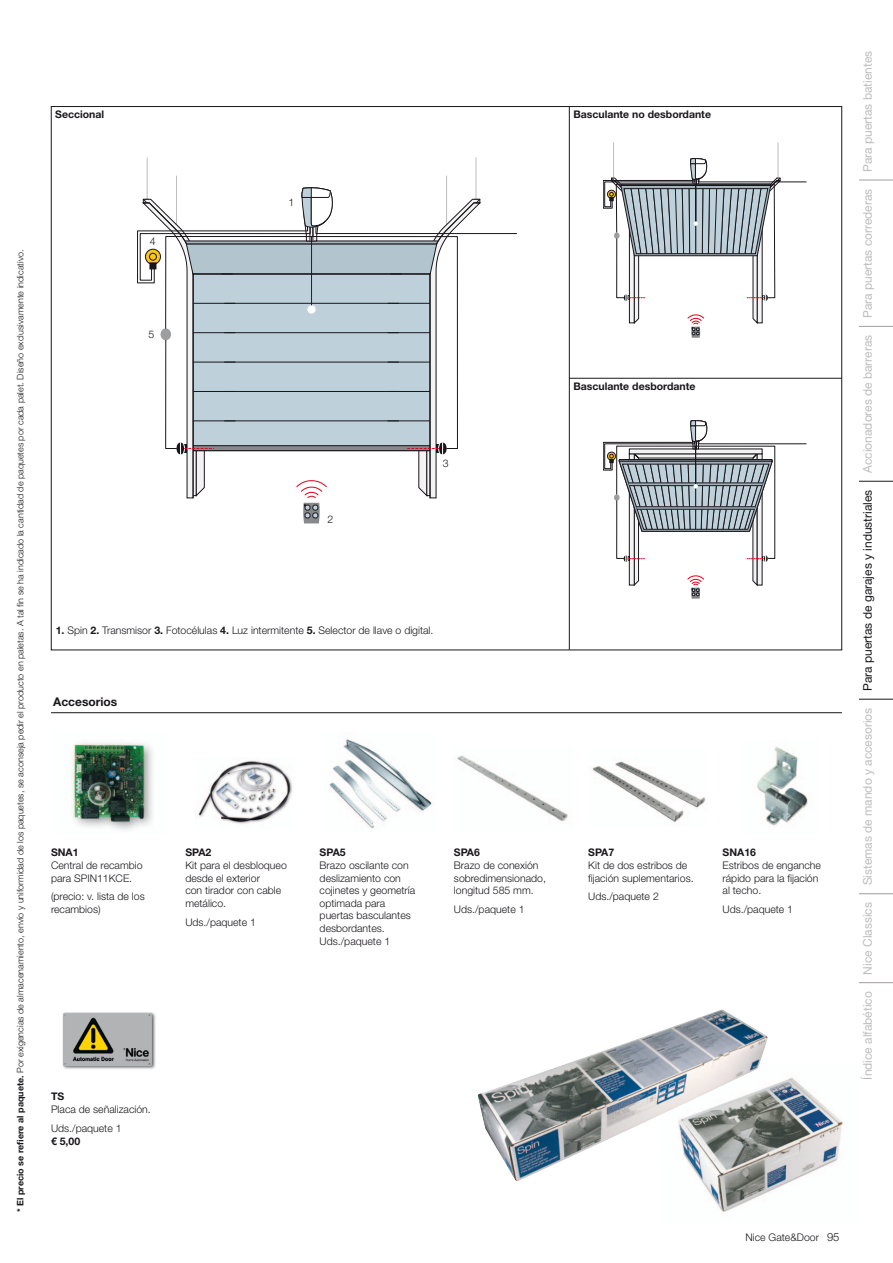
<style>
.page{position:relative;width:893px;height:1263px;background:#fff}
.page>*{position:absolute;margin:0;border:0;box-sizing:border-box;transform-origin:0 0}
.t1{font:12px "Helvetica Neue LT Std";color:#bcbdbf}
.t2{font:12px "Helvetica Neue LT Std";color:#1a171c}
.t3{font:700 12px "Helvetica Neue LT Std";color:#1a171c}
.t4{font:300 10.5px/12.6px "Helvetica Neue LT Std";color:#1a171c}
.t5{font:700 10.5px "Helvetica Neue LT Std";color:#1a171c}
.t6{font:300 9px "Helvetica Neue LT Std";color:#1a171c}
.s1{font-weight:700}
.s2{font-size:11.25px}
</style>
<div class="page">
<img style="left:72px;top:743px;width:81px;height:87px">
<hr style="left:446px;top:176px;width:1px;height:49px;background:#bcbdbf">
<hr style="left:147px;top:158px;width:1px;height:41px;background:#bcbdbf">
<hr style="left:176px;top:176px;width:1px;height:49px;background:#bcbdbf">
<hr style="left:475px;top:158px;width:1px;height:41px;background:#bcbdbf">
<svg style="left:143px;top:188px;width:337px;height:335px"></svg>
<div style="left:149px;top:253px;width:7px;height:7px;background:#fcc51e;border-radius:50%"></div>
<div style="left:149px;top:253px;width:8px;height:7px;border:1px solid #1a171c;border-radius:50%"></div>
<hr style="left:613px;top:143px;width:1px;height:36px;background:#bcbdbf">
<hr style="left:778px;top:143px;width:1px;height:36px;background:#bcbdbf">
<svg style="left:603px;top:158px;width:203px;height:180px"></svg>
<svg style="left:603px;top:420px;width:203px;height:179px"></svg>
<hr style="left:569px;top:106px;width:1px;height:544px;background:#1a171c">
<hr style="left:569px;top:378px;width:273px;height:1px;background:#1a171c">
<img style="left:701px;top:1077px;width:142px;height:136px">
<img style="left:477px;top:1009px;width:291px;height:172px">
<img style="left:198px;top:760px;width:95px;height:64px">
<img style="left:329px;top:739px;width:103px;height:90px">
<img style="left:457px;top:755px;width:111px;height:66px">
<img style="left:592px;top:761px;width:114px;height:61px">
<img style="left:757px;top:747px;width:51px;height:79px">
<img style="left:62px;top:1012px;width:94px;height:57px">
<hr style="left:51px;top:712px;width:791px;height:1px;background:#1a171c">
<hr style="left:859px;top:180px;width:34px;height:1px;background:#9d9ea0">
<hr style="left:859px;top:326px;width:34px;height:1px;background:#9d9ea0">
<hr style="left:859px;top:481px;width:34px;height:1px;background:#1a171c">
<hr style="left:859px;top:699px;width:34px;height:1px;background:#1a171c">
<hr style="left:859px;top:893px;width:34px;height:1px;background:#9d9ea0">
<hr style="left:859px;top:982px;width:34px;height:1px;background:#9d9ea0">
<p class="t6" style="left:15px;top:1212px;width:964px;rotate:-90deg"><span class="s1">* El precio se refiere al paquete.</span> Por exigencias de almacenamiento, envío y uniformidad de los paquetes, se aconseja pedir el producto en paletas. A tal fin se ha indicado la cantidad de paquetes por cada palet. Diseño exclusivamente indicativo.</p>
<p class="t5" style="left:55px;top:108px;width:50px">Seccional</p>
<p class="t5" style="left:573px;top:108px;width:139px">Basculante no desbordante</p>
<p class="t4" style="left:150px;top:235px;width:7px">4</p>
<p class="t4" style="left:148px;top:327px;width:7px">5</p>
<p class="t4" style="left:289px;top:196px;width:7px">1</p>
<p class="t4" style="left:327px;top:512px;width:7px">2</p>
<p class="t4" style="left:443px;top:457px;width:7px">3</p>
<p class="t4" style="left:56px;top:624px;width:379px"><span class="s1">1.</span> Spin <span class="s1">2.</span> Transmisor <span class="s1">3.</span> Fotocélulas <span class="s1">4.</span> Luz intermitente <span class="s1">5.</span> Selector de llave o digital.</p>
<p class="t3" style="left:53px;top:695px;width:66px">Accesorios</p>
<p class="t5" style="left:573px;top:379px;width:124px">Basculante desbordante</p>
<p class="t5" style="left:51px;top:846px;width:29px">SNA1</p>
<p class="t4" style="left:51px;top:859px;width:93px">Central de recambio para SPIN11KCE.</p>
<p class="t4" style="left:51px;top:890px;width:95px">(precio: v. lista de los recambios)</p>
<p class="t5" style="left:185px;top:846px;width:28px">SPA2</p>
<p class="t4" style="left:185px;top:859px;width:103px">Kit para el desbloqueo desde el exterior<br>con tirador con cable metálico.</p>
<p class="t4" style="left:185px;top:915px;width:72px">Uds./paquete 1</p>
<p class="t5" style="left:320px;top:846px;width:28px">SPA5</p>
<p class="t4" style="left:320px;top:859px;width:97px">Brazo oscilante con deslizamiento con cojinetes y geometría optimada para puertas basculantes desbordantes.<br>Uds./paquete 1</p>
<p class="t5" style="left:454px;top:846px;width:28px">SPA6</p>
<p class="t4" style="left:454px;top:859px;width:93px">Brazo de conexión sobredimensionado, longitud 585 mm.</p>
<p class="t4" style="left:454px;top:903px;width:72px">Uds./paquete 1</p>
<p class="t5" style="left:588px;top:846px;width:28px">SPA7</p>
<p class="t4" style="left:588px;top:859px;width:107px">Kit de dos estribos de fijación suplementarios.</p>
<p class="t4" style="left:588px;top:890px;width:72px">Uds./paquete 2</p>
<p class="t5" style="left:722px;top:846px;width:35px">SNA16</p>
<p class="t4" style="left:722px;top:859px;width:100px">Estribos de enganche rápido para la fijación al techo.</p>
<p class="t4" style="left:722px;top:903px;width:72px">Uds./paquete 1</p>
<p class="t5" style="left:51px;top:1090px;width:15px">TS</p>
<p class="t4" style="left:51px;top:1099px;width:101px;line-height:18.9px">Placa de señalización.<br>Uds./paquete 1</p>
<p class="t5" style="left:51px;top:1134px;width:31px">€ 5,00</p>
<p class="t1" style="left:860px;top:172px;width:123px;rotate:-90deg">Para puertas batientes</p>
<p class="t1" style="left:860px;top:318px;width:131px;rotate:-90deg">Para puertas correderas</p>
<p class="t1" style="left:860px;top:473px;width:140px;rotate:-90deg">Accionadores de barreras</p>
<p class="t2" style="left:860px;top:691px;width:203px;rotate:-90deg">Para puertas de garajes y industriales</p>
<p class="t1" style="left:860px;top:885px;width:179px;rotate:-90deg">Sistemas de mando y accesorios</p>
<p class="t1" style="left:860px;top:974px;width:74px;rotate:-90deg">Nice Classics</p>
<p class="t1" style="left:860px;top:1079px;width:90px;rotate:-90deg">Índice alfabético</p>
<p class="t4" style="left:745px;top:1230px;width:95px">Nice Gate&amp;Door <span class="s2">95</span></p>
</div>
